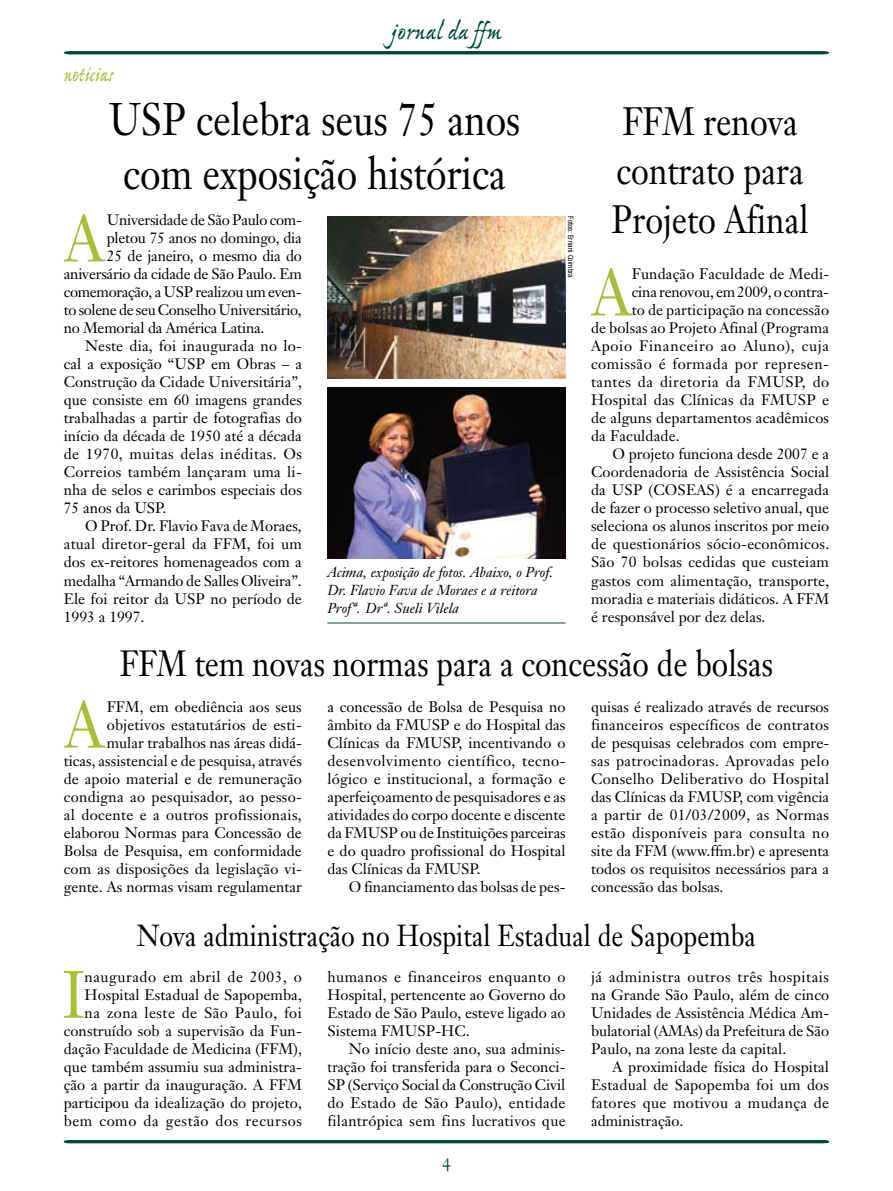
<style>
.page{position:relative;width:893px;height:1191px;background:#fff}
.page>*{position:absolute;margin:0;border:0;box-sizing:border-box;transform-origin:0 0}
.t1{font:65.55px "Janson Text";color:#a7be39;scale:.9 1}
.t2{font:45px/54px "Janson Text";color:#000;text-align:center;scale:.85 1}
.t3{font:39px/48.8px "Janson Text";color:#000;scale:.85 1}
.t4{font:36px "Janson Text";color:#000;scale:.85 1}
.t5{font:30px "Janson Text";letter-spacing:.005em;color:#000;scale:.85 1}
.t6{font:27px "Ex Ponto MM 450";letter-spacing:-.01em;color:#00483a}
.t7{font:24px "Ex Ponto MM 450";letter-spacing:-.005em;color:#a7be39;scale:.85 1}
.t8{font:18px "Janson Text";color:#00483a;scale:.85 1}
.t9{font:15px/18px "Janson Text";letter-spacing:.005em;color:#000;text-align:justify}
.t10{font:15px "Janson Text";letter-spacing:-.015em;color:#000}
.t11{font:15px "Janson Text";letter-spacing:-.025em;color:#000}
.t12{font:15px "Janson Text";letter-spacing:.035em;color:#000}
.t13{font:15px "Janson Text";letter-spacing:.03em;color:#000}
.t14{font:15px "Janson Text";letter-spacing:.045em;color:#000}
.t15{font:15px "Janson Text";letter-spacing:-.02em;color:#000}
.t16{font:italic 14.25px/18px "Janson Text";color:#000}
.t17{font:condensed 7.5px "Helvetica Neue";color:#000}
</style>
<div class="page">
<svg style="left:63px;top:1139px;width:767px;height:5px"></svg>
<svg style="left:64px;top:51px;width:765px;height:3px;background:#034a3c"></svg>
<img style="left:327px;top:216px;width:239px;height:162px">
<img style="left:327px;top:387px;width:239px;height:171px">
<hr style="left:327px;top:622px;width:239px;height:1px;background:#00483a">
<h3 class="t7" style="left:64px;top:62px;width:60px">notícias</h3>
<h3 class="t6" style="left:391px;top:17px;width:112px">jornal da ffm</h3>
<h2 class="t2" style="left:109px;top:92px;width:486px">USP celebra seus 75 anos com exposição histórica</h2>
<h1 class="t1" style="left:64px;top:197px;width:45px">A</h1>
<p class="t15" style="left:107px;top:211px;width:197px">Universidade de São Paulo com-</p>
<p class="t10" style="left:107px;top:229px;width:197px">pletou 75 anos no domingo, dia</p>
<p class="t10" style="left:107px;top:247px;width:197px">25 de janeiro, o mesmo dia do</p>
<p class="t10" style="left:64px;top:265px;width:240px">aniversário da cidade de São Paulo. Em</p>
<p class="t11" style="left:64px;top:283px;width:239px">comemoração, a USP realizou um even-</p>
<p class="t11" style="left:64px;top:301px;width:240px">to solene de seu Conselho Universitário,</p>
<p class="t10" style="left:64px;top:319px;width:202px">no Memorial da América Latina.</p>
<p class="t9" style="left:85px;top:337px;width:218px">Neste dia, foi inaugurada no lo-</p>
<p class="t9" style="left:64px;top:355px;width:240px">cal a exposição “USP em Obras – a</p>
<p class="t9" style="left:64px;top:373px;width:240px">Construção da Cidade Universitária”,</p>
<p class="t9" style="left:64px;top:391px;width:240px">que consiste em 60 imagens grandes</p>
<p class="t9" style="left:64px;top:409px;width:240px">trabalhadas a partir de fotografias do</p>
<p class="t9" style="left:64px;top:427px;width:240px">início da década de 1950 até a década</p>
<p class="t13" style="left:64px;top:445px;width:240px">de 1970, muitas delas inéditas. Os</p>
<p class="t9" style="left:64px;top:463px;width:240px">Correios também lançaram uma li-</p>
<p class="t9" style="left:64px;top:481px;width:240px">nha de selos e carimbos especiais dos</p>
<p class="t9" style="left:64px;top:499px;width:104px">75 anos da USP.</p>
<p class="t9" style="left:85px;top:517px;width:218px">O Prof. Dr. Flavio Fava de Moraes,</p>
<p class="t9" style="left:64px;top:535px;width:240px">atual diretor-geral da FFM, foi um</p>
<p class="t9" style="left:64px;top:553px;width:240px">dos ex-reitores homenageados com a</p>
<p class="t9" style="left:64px;top:571px;width:239px">medalha “Armando de Salles Oliveira”.</p>
<p class="t9" style="left:64px;top:589px;width:240px">Ele foi reitor da USP no período de</p>
<p class="t9" style="left:64px;top:607px;width:82px">1993 a 1997.</p>
<p class="t16" style="left:327px;top:562px;width:227px">Acima, exposição de fotos. Abaixo, o Prof.<br>Dr. Flavio Fava de Moraes e a reitora<br>Profª. Drª. Sueli Vilela</p>
<p class="t17" style="left:575px;top:216px;width:63px;rotate:90deg">Fotos: Ernani Coimbra</p>
<h3 class="t3" style="left:612px;top:97px;width:233px">FFM renova contrato para<br>Projeto Afinal</h3>
<h1 class="t1" style="left:592px;top:251px;width:45px">A</h1>
<p class="t9" style="left:632px;top:265px;width:198px">Fundação Faculdade de Medi-</p>
<p class="t9" style="left:632px;top:283px;width:199px">cina renovou, em 2009, o contra-</p>
<p class="t9" style="left:632px;top:301px;width:199px">to de participação na concessão</p>
<p class="t9" style="left:591px;top:319px;width:240px">de bolsas ao Projeto Afinal (Programa</p>
<p class="t14" style="left:591px;top:337px;width:240px">Apoio Financeiro ao Aluno), cuja</p>
<p class="t12" style="left:591px;top:355px;width:240px">comissão é formada por represen-</p>
<p class="t12" style="left:591px;top:373px;width:240px">tantes da diretoria da FMUSP, do</p>
<p class="t9" style="left:591px;top:391px;width:240px">Hospital das Clínicas da FMUSP e</p>
<p class="t9" style="left:591px;top:409px;width:240px">de alguns departamentos acadêmicos</p>
<p class="t9" style="left:591px;top:427px;width:90px">da Faculdade.</p>
<p class="t9" style="left:612px;top:445px;width:218px">O projeto funciona desde 2007 e a</p>
<p class="t9" style="left:591px;top:463px;width:240px">Coordenadoria de Assistência Social</p>
<p class="t9" style="left:591px;top:481px;width:240px">da USP (COSEAS) é a encarregada</p>
<p class="t9" style="left:591px;top:499px;width:240px">de fazer o processo seletivo anual, que</p>
<p class="t9" style="left:591px;top:517px;width:240px">seleciona os alunos inscritos por meio</p>
<p class="t9" style="left:591px;top:535px;width:240px">de questionários sócio-econômicos.</p>
<p class="t9" style="left:591px;top:553px;width:239px">São 70 bolsas cedidas que custeiam</p>
<p class="t9" style="left:591px;top:571px;width:240px">gastos com alimentação, transporte,</p>
<p class="t9" style="left:591px;top:589px;width:240px">moradia e materiais didáticos. A FFM</p>
<p class="t9" style="left:591px;top:607px;width:176px">é responsável por dez delas.</p>
<h3 class="t4" style="left:120px;top:640px;width:770px">FFM tem novas normas para a concessão de bolsas</h3>
<h1 class="t1" style="left:64px;top:683px;width:45px">A</h1>
<p class="t9" style="left:64px;top:697px;width:240px;text-align:right">FFM, em obediência aos seus objetivos estatutários de esti-<br>mular trabalhos nas áreas didá-<br>ticas, assistencial e de pesquisa, através de apoio material e de remuneração condigna ao pesquisador, ao pesso&shy;al docente e a outros profissionais, elaborou Normas para Concessão de Bolsa de Pesquisa, em conformidade com as disposições da legislação vi&shy;gente. As normas visam regulamentar</p>
<p class="t9" style="left:327px;top:697px;width:240px">a concessão de Bolsa de Pesquisa no âmbito da FMUSP e do Hospital das Clínicas da FMUSP, incentivando o desenvolvimento científico, tecno&shy;lógico e institucional, a formação e aperfeiçoamento de pesquisadores e as atividades do corpo docente e discente da FMUSP ou de Instituições parceiras e do quadro profissional do Hospital das Clínicas da FMUSP.</p>
<p class="t9" style="left:349px;top:877px;width:218px">O financiamento das bolsas de pes-</p>
<p class="t9" style="left:591px;top:697px;width:240px">quisas é realizado através de recursos financeiros específicos de contratos de pesquisas celebrados com empre&shy;sas patrocinadoras. Aprovadas pelo Conselho Deliberativo do Hospital das Clínicas da FMUSP, com vigência a partir de 01/03/2009, as Normas estão disponíveis para consulta no site da FFM (www.ffm.br) e apresenta todos os requisitos necessários para a concessão das bolsas.</p>
<h3 class="t5" style="left:137px;top:916px;width:729px">Nova administração no Hospital Estadual de Sapopemba</h3>
<p class="t9" style="left:64px;top:967px;width:240px;text-align:right">naugurado em abril de 2003, o Hospital Estadual de Sapopemba,<br>na zona leste de São Paulo, foi construído sob a supervisão da Fun&shy;dação Faculdade de Medicina (FFM), que também assumiu sua administra&shy;ção a partir da inauguração. A FFM participou da idealização do projeto, bem como da gestão dos recursos</p>
<h1 class="t1" style="left:63px;top:953px;width:26px">I</h1>
<p class="t9" style="left:327px;top:967px;width:240px">humanos e financeiros enquanto o Hospital, pertencente ao Governo do Estado de São Paulo, esteve ligado ao Sistema FMUSP-HC.</p>
<p class="t9" style="left:327px;top:1039px;width:240px;text-indent:21px">No início deste ano, sua adminis&shy;tração foi transferida para o Seconci-SP (Serviço Social da Construção Civil do Estado de São Paulo), entidade filantrópica sem fins lucrativos que</p>
<p class="t8" style="left:442px;top:1153px;width:11px">4</p>
<p class="t9" style="left:591px;top:967px;width:240px">já administra outros três hospitais na Grande São Paulo, além de cinco Unidades de Assistência Médica Am&shy;bulatorial (AMAs) da Prefeitura de São Paulo, na zona leste da capital.</p>
<p class="t9" style="left:591px;top:1057px;width:240px;text-indent:21px">A proximidade física do Hospital Estadual de Sapopemba foi um dos fatores que motivou a mudança de administração.</p>
</div>
